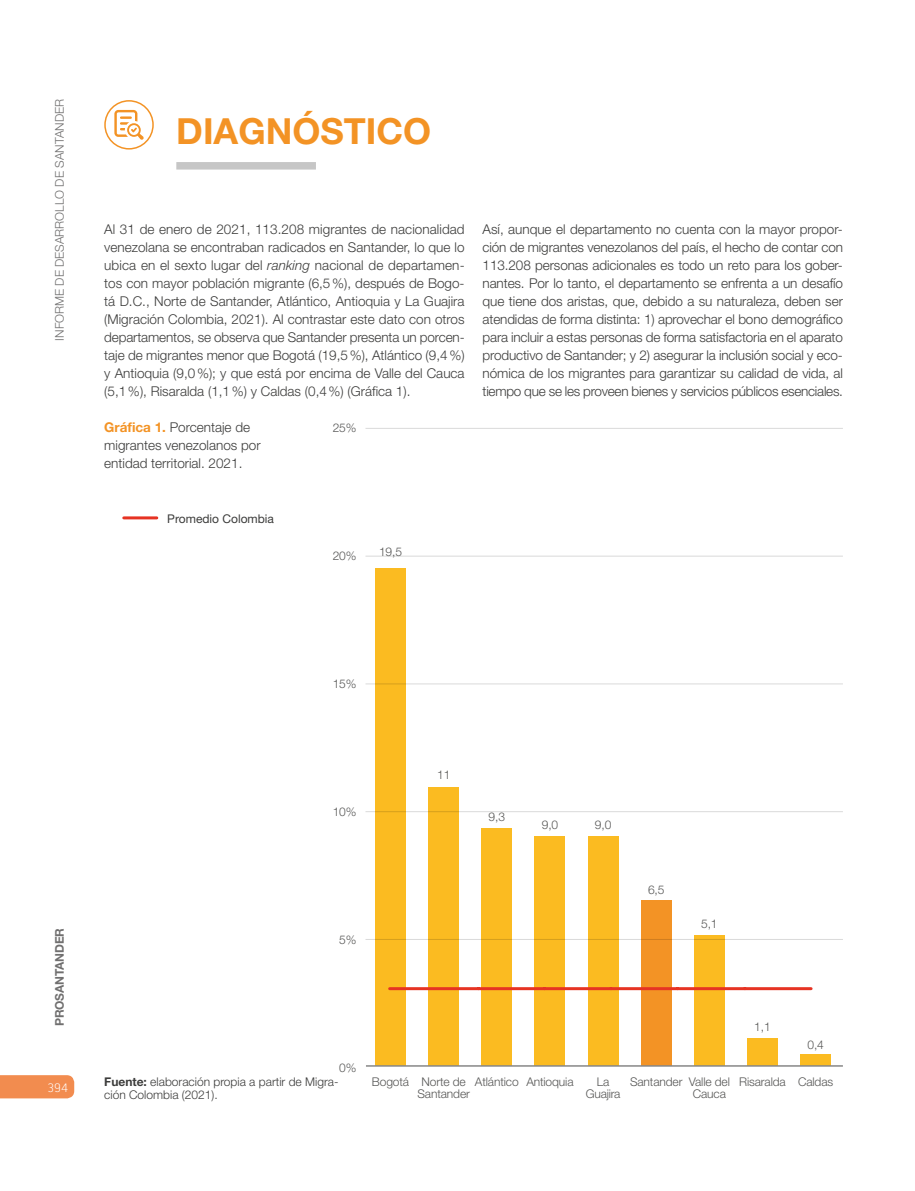
<style>
.page{position:relative;width:915px;height:1191px;background:#fff}
.page>*{position:absolute;margin:0;border:0;box-sizing:border-box;transform-origin:0 0}
.t1{font:700 36px "Helvetica Neue";color:#f39325}
.t2{font:300 13.5px/18px "Helvetica Neue";color:#3c3c3b;text-align:justify}
.t3{font:200 13.5px "Conduit ITC Std";color:#fff}
.t4{font:300 12px/12px "Helvetica Neue";letter-spacing:-.01em;color:#575756}
.t5{font:300 12px/13.2px "Helvetica Neue";color:#3c3c3b}
.t6{font:300 12px "Helvetica Neue";color:#706f6f}
.t7{font:12px "Helvetica Neue";color:#3c3c3b}
.t8{font:700 12px "Helvetica Neue";letter-spacing:-.01em;color:#706f6f}
.s1{font-style:italic}
.s2{font-weight:700;color:#f39325}
.s3{font-weight:700}
</style>
<div class="page">
<div style="left:0;top:1075px;width:74px;height:23px;background:#f28c4f"></div>
<div style="left:104px;top:100px;width:50px;height:50px;border:2px solid #f39325;border-radius:50%"></div>
<svg style="left:114px;top:110px;width:30px;height:30px"></svg>
<div style="left:176px;top:162px;width:140px;height:8px;background:#c6c6c6"></div>
<hr style="left:365px;top:428px;width:477px;height:1px;background:#dadada">
<hr style="left:365px;top:556px;width:477px;height:1px;background:#dadada">
<hr style="left:365px;top:683px;width:477px;height:1px;background:#dadada">
<hr style="left:365px;top:811px;width:477px;height:1px;background:#dadada">
<hr style="left:365px;top:939px;width:477px;height:1px;background:#dadada">
<div style="left:641px;top:900px;width:30px;height:166px;background:#f39325"></div>
<div style="left:800px;top:1054px;width:30px;height:12px;background:#fbbb21"></div>
<div style="left:747px;top:1038px;width:30px;height:28px;background:#fbbb21"></div>
<div style="left:694px;top:935px;width:30px;height:131px;background:#fbbb21"></div>
<div style="left:534px;top:836px;width:30px;height:230px;background:#fbbb21"></div>
<div style="left:588px;top:836px;width:30px;height:230px;background:#fbbb21"></div>
<div style="left:481px;top:828px;width:30px;height:238px;background:#fbbb21"></div>
<div style="left:428px;top:788px;width:30px;height:278px;background:#fbbb21"></div>
<div style="left:375px;top:568px;width:30px;height:498px;background:#fbbb21"></div>
<hr style="left:366px;top:1065px;width:476px;height:1px;background:#878787">
<hr style="left:744px;top:987px;width:66px;height:3px;background:#e63323">
<hr style="left:677px;top:987px;width:67px;height:3px;background:#e63323">
<hr style="left:610px;top:987px;width:67px;height:3px;background:#e63323">
<hr style="left:544px;top:987px;width:66px;height:3px;background:#e63323">
<hr style="left:478px;top:987px;width:66px;height:3px;background:#e63323">
<hr style="left:389px;top:987px;width:89px;height:3px;background:#e63323">
<hr style="left:124px;top:516px;width:33px;height:3px;background:#e63323">
<p class="t6" style="left:52px;top:340px;width:243px;rotate:-90deg">INFORME DE DESARROLLO DE SANTANDER</p>
<h1 class="t1" style="left:176px;top:109px;width:256px">DIAGNÓSTICO</h1>
<p class="t2" style="left:104px;top:220px;width:362px">Al 31 de enero de 2021, 113.208 migrantes de nacionalidad venezolana se encontraban radicados en Santander, lo que lo ubica en el sexto lugar del <span class="s1">ranking</span> nacional de departamen&shy;tos con mayor población migrante (6,5%), después de Bogo&shy;tá D.C., Norte de Santander, Atlántico, Antioquia y La Guajira (Migración Colombia, 2021). Al contrastar este dato con otros departamentos, se observa que Santander presenta un porcen&shy;taje de migrantes menor que Bogotá (19,5%), Atlántico (9,4%) y Antioquia (9,0%); y que está por encima de Valle del Cauca (5,1%), Risaralda (1,1%) y Caldas (0,4%) (Gráfica 1).</p>
<p class="t2" style="left:482px;top:220px;width:362px">Así, aunque el departamento no cuenta con la mayor propor&shy;ción de migrantes venezolanos del país, el hecho de contar con 113.208 personas adicionales es todo un reto para los gober&shy;nantes. Por lo tanto, el departamento se enfrenta a un desafío que tiene dos aristas, que, debido a su naturaleza, deben ser atendidas de forma distinta: 1) aprovechar el bono demográfico para incluir a estas personas de forma satisfactoria en el aparato productivo de Santander; y 2) asegurar la inclusión social y eco&shy;nómica de los migrantes para garantizar su calidad de vida, al tiempo que se les proveen bienes y servicios públicos esenciales.</p>
<p class="t2" style="left:104px;top:418px;width:158px;text-align:left"><span class="s2">Gráfica 1.</span> Porcentaje de migrantes venezolanos por entidad territorial. 2021.</p>
<p class="t4" style="left:332px;top:422px;width:25px">25%</p>
<p class="t7" style="left:167px;top:511px;width:108px">Promedio Colombia</p>
<p class="t4" style="left:332px;top:549px;width:25px">20%</p>
<p class="t4" style="left:379px;top:545px;width:24px">19,5</p>
<p class="t8" style="left:52px;top:1026px;width:100px;rotate:-90deg">PROSANTANDER</p>
<p class="t3" style="left:47px;top:1079px;width:22px">394</p>
<p class="t4" style="left:332px;top:677px;width:25px">15%</p>
<p class="t4" style="left:332px;top:805px;width:25px">10%</p>
<p class="t4" style="left:339px;top:933px;width:19px">5%</p>
<p class="t4" style="left:437px;top:768px;width:15px">11</p>
<p class="t4" style="left:488px;top:810px;width:18px">9,3</p>
<p class="t4" style="left:541px;top:818px;width:18px">9,0</p>
<p class="t4" style="left:594px;top:818px;width:18px">9,0</p>
<p class="t4" style="left:647px;top:883px;width:18px">6,5</p>
<p class="t4" style="left:701px;top:917px;width:18px">5,1</p>
<p class="t4" style="left:339px;top:1061px;width:19px">0%</p>
<p class="t5" style="left:104px;top:1074px;width:236px"><span class="s3">Fuente:</span> elaboración propia a partir de Migra&shy;ción Colombia (2021).</p>
<p class="t4" style="left:754px;top:1020px;width:18px">1,1</p>
<p class="t4" style="left:807px;top:1038px;width:18px">0,4</p>
<p class="t4" style="left:417px;top:1075px;width:54px;text-indent:-46px">Bogotá Norte de<br>Santander</p>
<p class="t4" style="left:475px;top:1075px;width:100px">Atlántico Antioquia</p>
<p class="t4" style="left:585px;top:1075px;width:36px;text-align:center">La<br>Guajira</p>
<p class="t4" style="left:692px;top:1075px;width:142px;text-indent:-63px">Santander Valle del Risaralda Caldas<br>Cauca</p>
</div>
